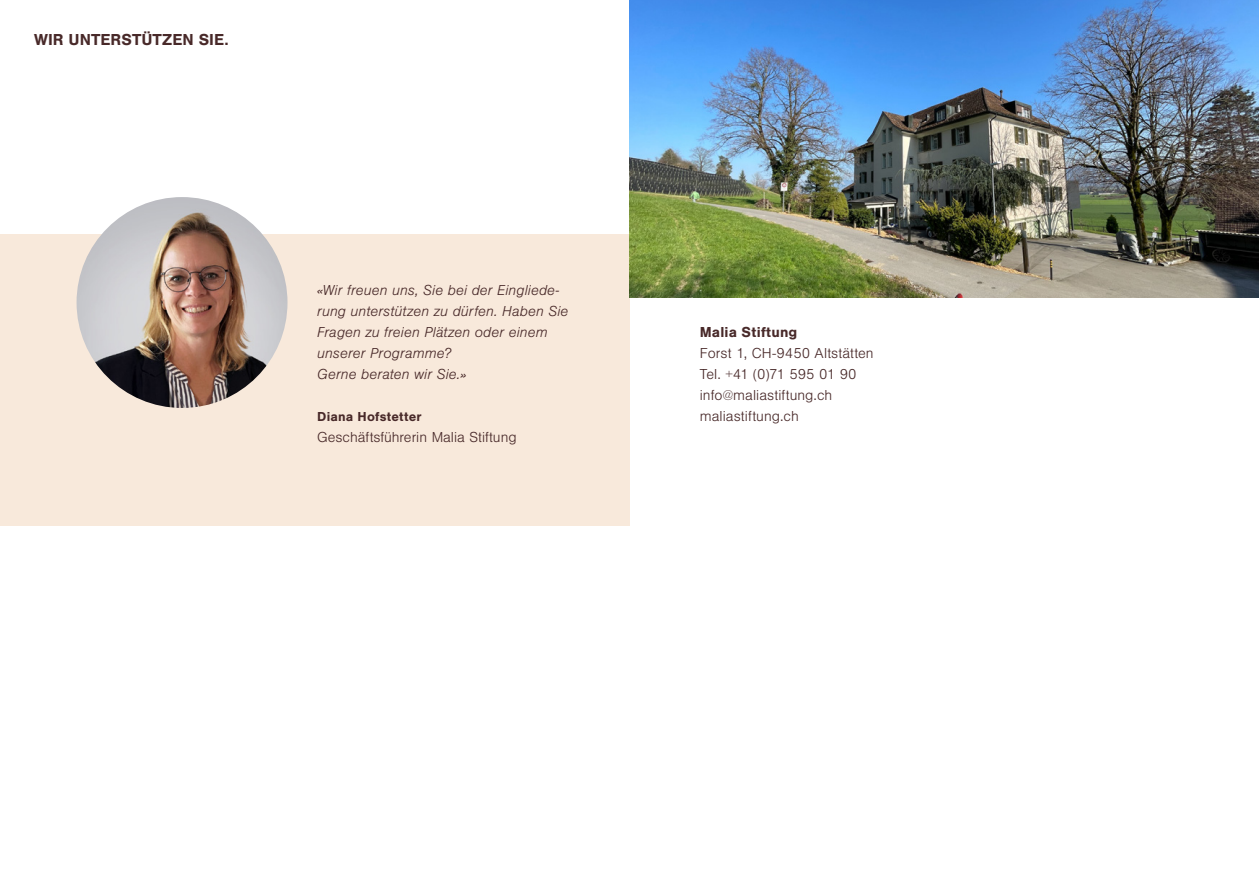
<style>
.page{position:relative;width:1259px;height:893px;background:#fff}
.page>*{position:absolute;margin:0;border:0;box-sizing:border-box;transform-origin:0 0}
.t1{font:700 16.5px "Nimbus San";color:#482929}
.t2{font:italic 300 15px/21px "Nimbus San";letter-spacing:.005em;color:#482929}
.t3{font:300 15px/21px "Nimbus San";letter-spacing:.005em;color:#482929}
.t4{font:700 15px "Nimbus San";letter-spacing:.01em;color:#482929}
.t5{font:700 13.5px "Nimbus San";letter-spacing:.015em;color:#482929}
.s1{font-weight:400;font-size:13.5px}
</style>
<div class="page">
<div style="left:0;top:234px;width:629px;height:292px;background:#f8e9db"></div>
<img style="left:77px;top:197px;width:210px;height:211px;border-radius:105px">
<img style="left:629px;top:0;width:630px;height:298px">
<p class="t1" style="left:34px;top:30px;width:196px">WIR UNTERSTÜTZEN SIE.</p>
<p class="t2" style="left:317px;top:279px;width:253px"><span class="s1">«</span>Wir freuen uns, Sie bei der Eingliede&shy;rung unterstützen zu dürfen. Haben Sie<br>Fragen zu freien Plätzen oder einem unserer Programme?<br>Gerne beraten wir Sie.<span class="s1">»</span></p>
<p class="t5" style="left:317px;top:408px;width:106px">Diana Hofstetter</p>
<p class="t3" style="left:317px;top:426px;width:201px">Geschäftsführerin Malia Stiftung</p>
<p class="t4" style="left:700px;top:323px;width:99px">Malia Stiftung</p>
<p class="t3" style="left:700px;top:342px;width:175px">Forst 1, CH-9450 Altstätten<br>Tel. +41 (0)71 595 01 90 info@maliastiftung.ch maliastiftung.ch</p>
</div>
